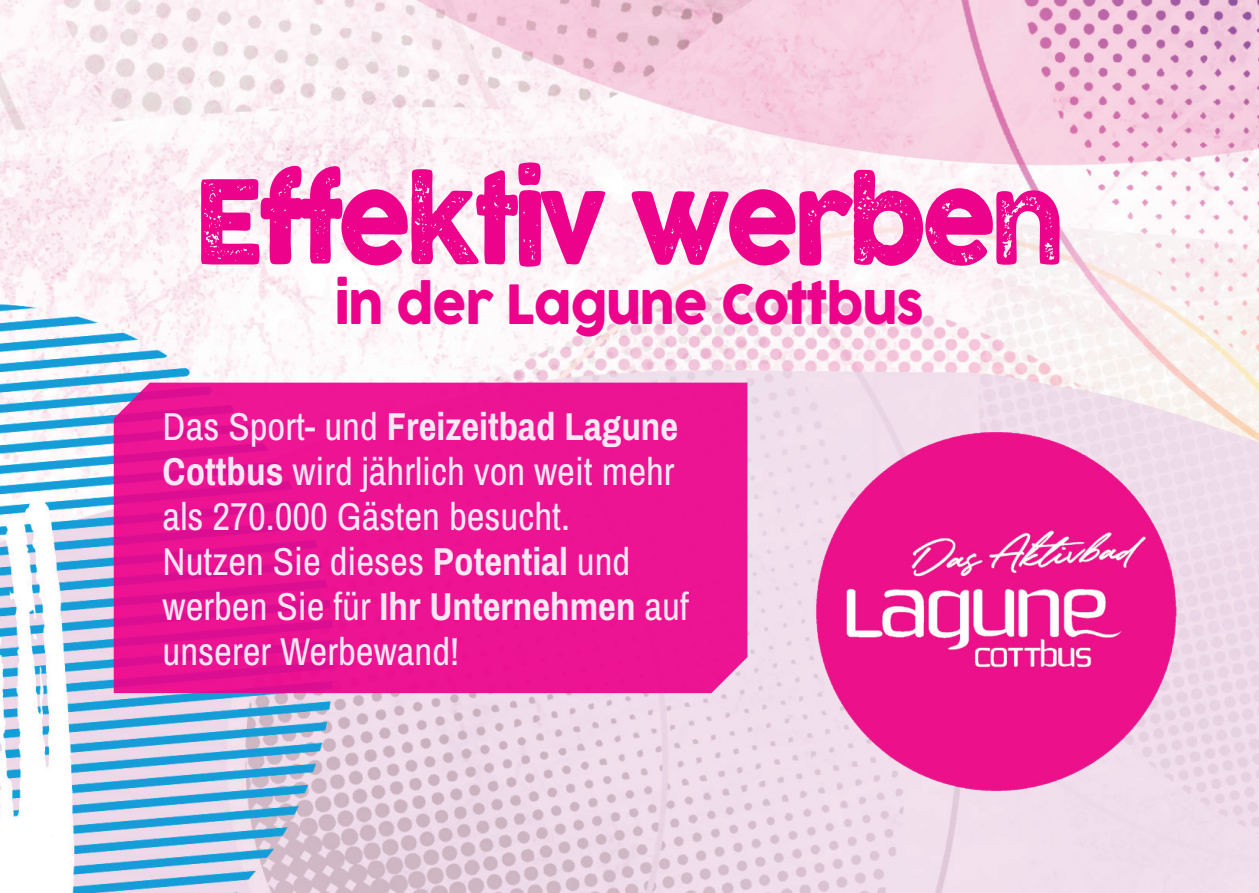
<style>
.page{position:relative;width:1259px;height:893px;background:#fff}
.page>*{position:absolute;margin:0;border:0;box-sizing:border-box;transform-origin:0 0}
.t1{font:114px "Cocogoose Pro Letterpress";letter-spacing:-.05em;color:#ed028c;scale:.91 1}
.t2{font:53.4px "Cocogoose Pro";letter-spacing:-.025em;color:#ed028c;scale:.91 1}
.t3{font:39px/45px "Archivo Narrow";color:#fff}
.s1{font-weight:700}
</style>
<div class="page">
<img style="left:0;top:0;width:1259px;height:893px">
<svg style="left:986px;top:170px;width:273px;height:383px;fill:#f9f3f3"></svg>
<svg style="left:453px;top:108px;width:267px;height:267px;fill:#fcf4f7"></svg>
<svg style="left:760px;top:0;width:267px;height:134px;background:#f6cddf"></svg>
<svg style="left:114px;top:383px;width:633px;height:310px;background:#ea1493"></svg>
<img style="left:782px;top:391px;width:443px;height:434px">
<h1 class="t1" style="left:193px;top:142px;width:959px">Effektiv werben</h1>
<h2 class="t2" style="left:335px;top:268px;width:649px">in der Lagune Cottbus</h2>
<p class="t3" style="left:163px;top:403px;width:528px">Das Sport- und <span class="s1">Freizeitbad Lagune<br>Cottbus</span> wird jährlich von weit mehr als 270.000 Gästen besucht.<br>Nutzen Sie dieses <span class="s1">Potential</span> und werben Sie für <span class="s1">Ihr Unternehmen</span> auf unserer Werbewand!</p>
</div>
